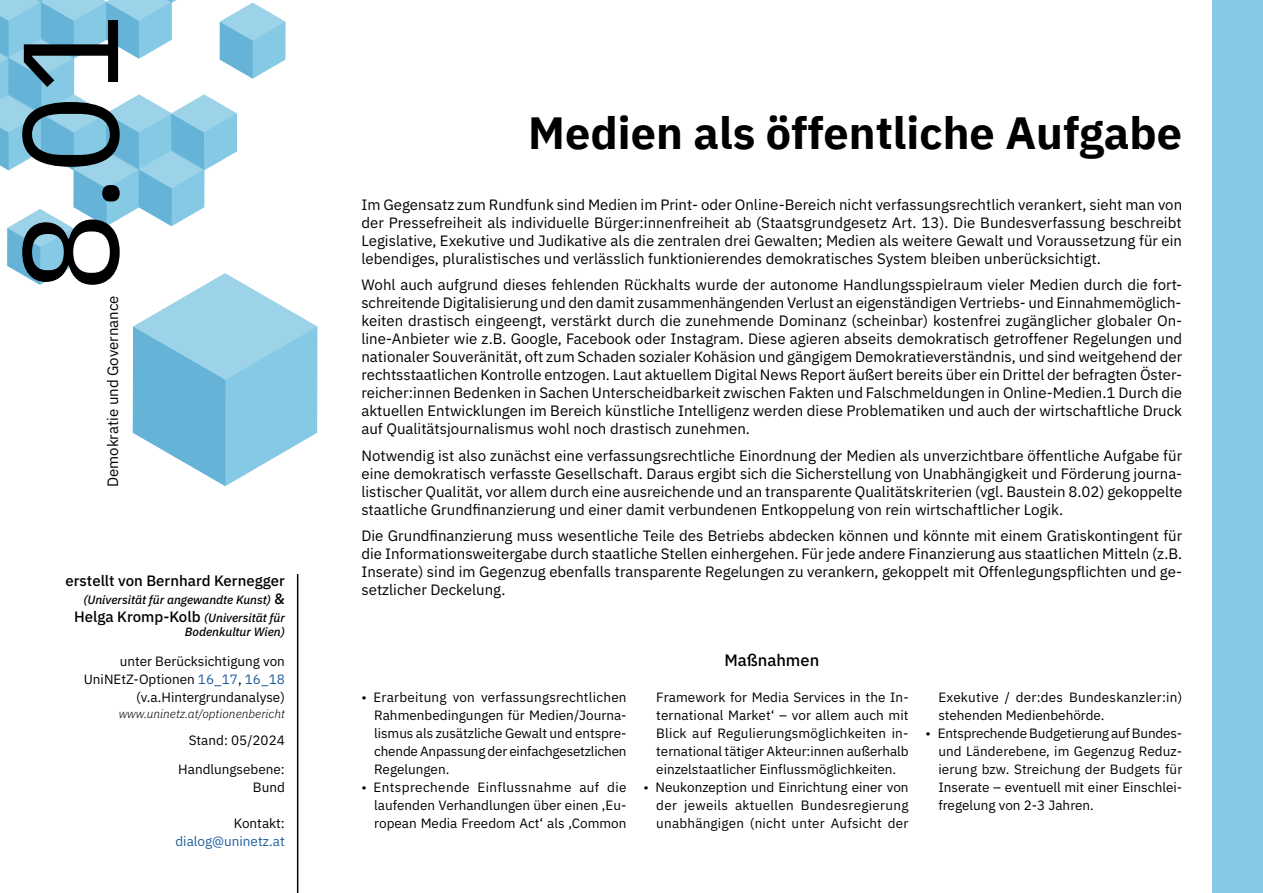
<style>
.page{position:relative;width:1263px;height:893px;background:#fff}
.page>*{position:absolute;margin:0;border:0;box-sizing:border-box;transform-origin:0 0}
.t1{font:135px "IBM Plex Sans";color:#000}
.t2{font:700 45px "IBM Plex Sans";color:#000}
.t3{font:500 16.5px "IBM Plex Sans";color:#000}
.t4{font:15px/18px "IBM Plex Sans";color:#000;text-align:justify}
.t5{font:500 15px "IBM Plex Sans";color:#000}
.t6{font:13.5px/18px "IBM Plex Sans";color:#000;text-align:justify}
.t7{font:13.5px "IBM Plex Sans";color:#215e9e}
.t8{font:italic 500 12px "IBM Plex Sans";color:#000}
.t9{font:italic 300 12px "IBM Plex Sans";color:#000}
.s1{font-style:normal;font-size:15px}
.s2{font-style:italic;font-size:12px}
.s3{color:#215e9e}
</style>
<div class="page">
<div style="left:1212px;top:0;width:51px;height:893px;background:#85c9e4"></div>
<hr style="left:297px;top:574px;width:1px;height:319px;background:#000">
<svg style="left:0;top:0;width:317px;height:486px"></svg>
<h1 class="t1" style="left:-33px;top:293px;width:281px;rotate:-90deg">8.01</h1>
<p class="t4" style="left:103px;top:487px;width:193px;rotate:-90deg">Demokratie und Governance</p>
<p class="t5" style="left:66px;top:569px;width:221px">erstellt von Bernhard Kernegger</p>
<p class="t8" style="left:83px;top:590px;width:203px">(Universität für angewandte Kunst) <span class="s1">&amp;</span></p>
<p class="t5" style="left:74px;top:605px;width:212px">Helga Kromp-Kolb <span class="s2">(Universität für</span></p>
<p class="t8" style="left:185px;top:622px;width:101px">Bodenkultur Wien)</p>
<p class="t6" style="left:84px;top:651px;width:203px;text-align:right">unter Berücksichtigung von<br>UniNEtZ-Optionen <span class="s3">16_17</span>, <span class="s3">16_18 </span>(v.a.Hintergrundanalyse)</p>
<p class="t9" style="left:119px;top:704px;width:168px">www.uninetz.at/optionenbericht</p>
<p class="t6" style="left:178px;top:724px;width:108px;line-height:29.2px;text-align:right">Stand: 05/2024<br>Handlungsebene:</p>
<p class="t6" style="left:253px;top:777px;width:33px">Bund</p>
<p class="t6" style="left:234px;top:813px;width:53px">Kontakt:</p>
<p class="t7" style="left:175px;top:831px;width:111px">dialog@uninetz.at</p>
<h2 class="t2" style="left:528px;top:97px;width:655px">Medien als öffentliche Aufgabe</h2>
<p class="t4" style="left:361px;top:194px;width:822px">Im Gegensatz zum Rundfunk sind Medien im Print- oder Online-Bereich nicht verfassungsrechtlich verankert, sieht man von der Pressefreiheit als individuelle Bürger:innenfreiheit ab (Staatsgrundgesetz Art. 13). Die Bundesverfassung beschreibt Legislative, Exekutive und Judikative als die zentralen drei Gewalten; Medien als weitere Gewalt und Voraussetzung für ein lebendiges, pluralistisches und verlässlich funktionierendes demokratisches System bleiben unberücksichtigt.</p>
<p class="t4" style="left:361px;top:274px;width:822px;text-align:left">Wohl auch aufgrund dieses fehlenden Rückhalts wurde der autonome Handlungsspielraum vieler Medien durch die fort&shy;schreitende Digitalisierung und den damit zusammenhängenden Verlust an eigenständigen Vertriebs- und Einnahmemöglich&shy;keiten drastisch eingeengt, verstärkt durch die zunehmende Dominanz (scheinbar) kostenfrei zugänglicher globaler On&shy;line-Anbieter wie z.B. Google, Facebook oder Instagram. Diese agieren abseits demokratisch getroffener Regelungen und nationaler Souveränität, oft zum Schaden sozialer Kohäsion und gängigem Demokratieverständnis, und sind weitgehend der rechtsstaatlichen Kontrolle entzogen. Laut aktuellem Digital News Report äußert bereits über ein Drittel der befragten Öster&shy;reicher:innen Bedenken in Sachen Unterscheidbarkeit zwischen Fakten und Falschmeldungen in Online-Medien.1 Durch die aktuellen Entwicklungen im Bereich künstliche Intelligenz werden diese Problematiken und auch der wirtschaftliche Druck auf Qualitätsjournalismus wohl noch drastisch zunehmen.</p>
<p class="t4" style="left:361px;top:445px;width:822px;text-align:left">Notwendig ist also zunächst eine verfassungsrechtliche Einordnung der Medien als unverzichtbare öffentliche Aufgabe für eine demokratisch verfasste Gesellschaft. Daraus ergibt sich die Sicherstellung von Unabhängigkeit und Förderung journa&shy;listischer Qualität, vor allem durch eine ausreichende und an transparente Qualitätskriterien (vgl. Baustein 8.02) gekoppelte staatliche Grundfinanzierung und einer damit verbundenen Entkoppelung von rein wirtschaftlicher Logik.</p>
<p class="t4" style="left:361px;top:525px;width:822px">Die Grundfinanzierung muss wesentliche Teile des Betriebs abdecken können und könnte mit einem Gratiskontingent für die Informationsweitergabe durch staatliche Stellen einhergehen. Für jede andere Finanzierung aus staatlichen Mitteln (z.B.<br>Inserate) sind im Gegenzug ebenfalls transparente Regelungen zu verankern, gekoppelt mit Offenlegungspflichten und ge&shy;setzlicher Deckelung.</p>
<p class="t6" style="left:374px;top:687px;width:254px;text-align:left;text-indent:-13px">• Erarbeitung von verfassungsrechtlichen Rahmenbedingungen für Medien/Journa&shy;lismus als zusätzliche Gewalt und entspre&shy;chende Anpassung der einfachgesetzlichen Regelungen.</p>
<p class="t6" style="left:374px;top:777px;width:254px;text-indent:-13px">• Entsprechende Einflussnahme auf die laufenden Verhandlungen über einen ‚Eu&shy;ropean Media Freedom Act‘ als ‚Common</p>
<p class="t3" style="left:724px;top:647px;width:96px">Maßnahmen</p>
<p class="t6" style="left:656px;top:687px;width:254px">Framework for Media Services in the In&shy;ternational Market‘ – vor allem auch mit Blick auf Regulierungsmöglichkeiten in&shy;ternational tätiger Akteur:innen außerhalb einzelstaatlicher Einflussmöglichkeiten.</p>
<p class="t6" style="left:656px;top:777px;width:254px;text-indent:-13px">• Neukonzeption und Einrichtung einer von der jeweils aktuellen Bundesregierung unabhängigen (nicht unter Aufsicht der</p>
<p class="t6" style="left:938px;top:687px;width:245px">Exekutive / der:des Bundeskanzler:in) stehenden Medienbehörde.</p>
<p class="t6" style="left:938px;top:723px;width:245px;text-indent:-13px">• Entsprechende Budgetierung auf Bundes&shy;und Länderebene, im Gegenzug Reduz&shy;ierung bzw. Streichung der Budgets für Inserate – eventuell mit einer Einschlei&shy;fregelung von 2-3 Jahren.</p>
</div>
